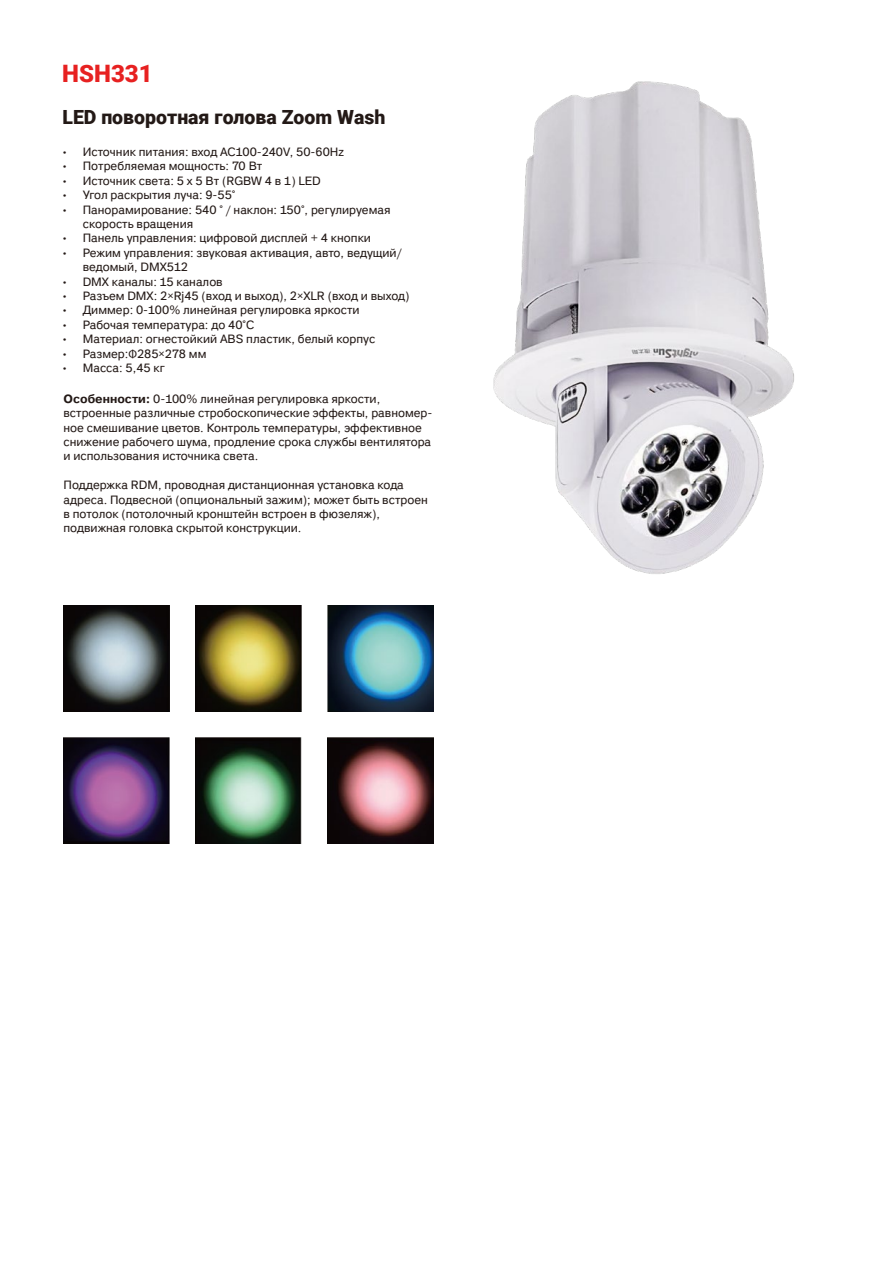
<style>
.page{position:relative;width:893px;height:1263px;background:#fff}
.page>*{position:absolute;margin:0;border:0;box-sizing:border-box;transform-origin:0 0}
.t1{font:900 24px "Roboto";color:#e72121}
.t2{font:900 19.5px "Roboto";color:#231916}
.t3{font:12px/14.4px "Studio Sans";color:#231916}
.s1{font-family:"Myriad Pro"}
.s2{font-weight:700}
</style>
<div class="page">
<img style="left:64px;top:606px;width:106px;height:106px">
<img style="left:64px;top:738px;width:106px;height:106px">
<img style="left:196px;top:738px;width:105px;height:106px">
<img style="left:327px;top:738px;width:106px;height:106px">
<img style="left:196px;top:606px;width:105px;height:106px">
<img style="left:327px;top:606px;width:106px;height:106px">
<img style="left:493px;top:81px;width:301px;height:493px">
<h1 class="t1" style="left:62px;top:57px;width:92px">HSH331</h1>
<h2 class="t2" style="left:62px;top:103px;width:324px">LED поворотная голова Zoom Wash</h2>
<p class="t3" style="left:61px;top:145px;width:284px">• Источник питания: вход AC100-240V, 50-60Hz</p>
<p class="t3" style="left:61px;top:159px;width:202px">• Потребляемая мощность: 70 Вт</p>
<p class="t3" style="left:61px;top:174px;width:261px">• Источник света: 5 х 5 Вт (RGBW 4 в 1) LED</p>
<p class="t3" style="left:61px;top:188px;width:176px">• Угол раскрытия луча: 9-55°</p>
<p class="t3" style="left:83px;top:202px;width:309px;text-indent:-21px">• Панорамирование: 540 ° / наклон: 150°, регулируемая скорость вращения</p>
<p class="t3" style="left:61px;top:231px;width:311px">• Панель управления: цифровой дисплей + 4 кнопки</p>
<p class="t3" style="left:83px;top:246px;width:320px;text-indent:-21px">• Режим управления: звуковая активация, авто, ведущий/ ведомый, DMX512</p>
<p class="t3" style="left:61px;top:274px;width:163px">• DMX каналы: 15 каналов</p>
<p class="t3" style="left:61px;top:289px;width:350px">• Разъем DMX: 2×Rj45 (вход и выход), 2×XLR (вход и выход)</p>
<p class="t3" style="left:61px;top:303px;width:300px">• Диммер: 0-100% линейная регулировка яркости</p>
<p class="t3" style="left:61px;top:318px;width:194px">• Рабочая температура: до 40°C</p>
<p class="t3" style="left:61px;top:332px;width:315px">• Материал: огнестойкий ABS пластик, белый корпус</p>
<p class="t3" style="left:61px;top:346px;width:147px">• Размер:<span class="s1">Φ</span>285×278 мм</p>
<p class="t3" style="left:61px;top:361px;width:105px">• Масса: 5,45 кг</p>
<p class="t3" style="left:64px;top:391px;width:370px"><span class="s2">Особенности:</span> 0-100% линейная регулировка яркости, встроенные различные стробоскопические эффекты, равномер&shy;ное смешивание цветов. Контроль температуры, эффективное снижение рабочего шума, продление срока службы вентилятора и использования источника света.</p>
<p class="t3" style="left:64px;top:478px;width:366px">Поддержка RDM, проводная дистанционная установка кода адреса. Подвесной (опциональный зажим); может быть встроен в потолок (потолочный кронштейн встроен в фюзеляж), подвижная головка скрытой конструкции.</p>
</div>
